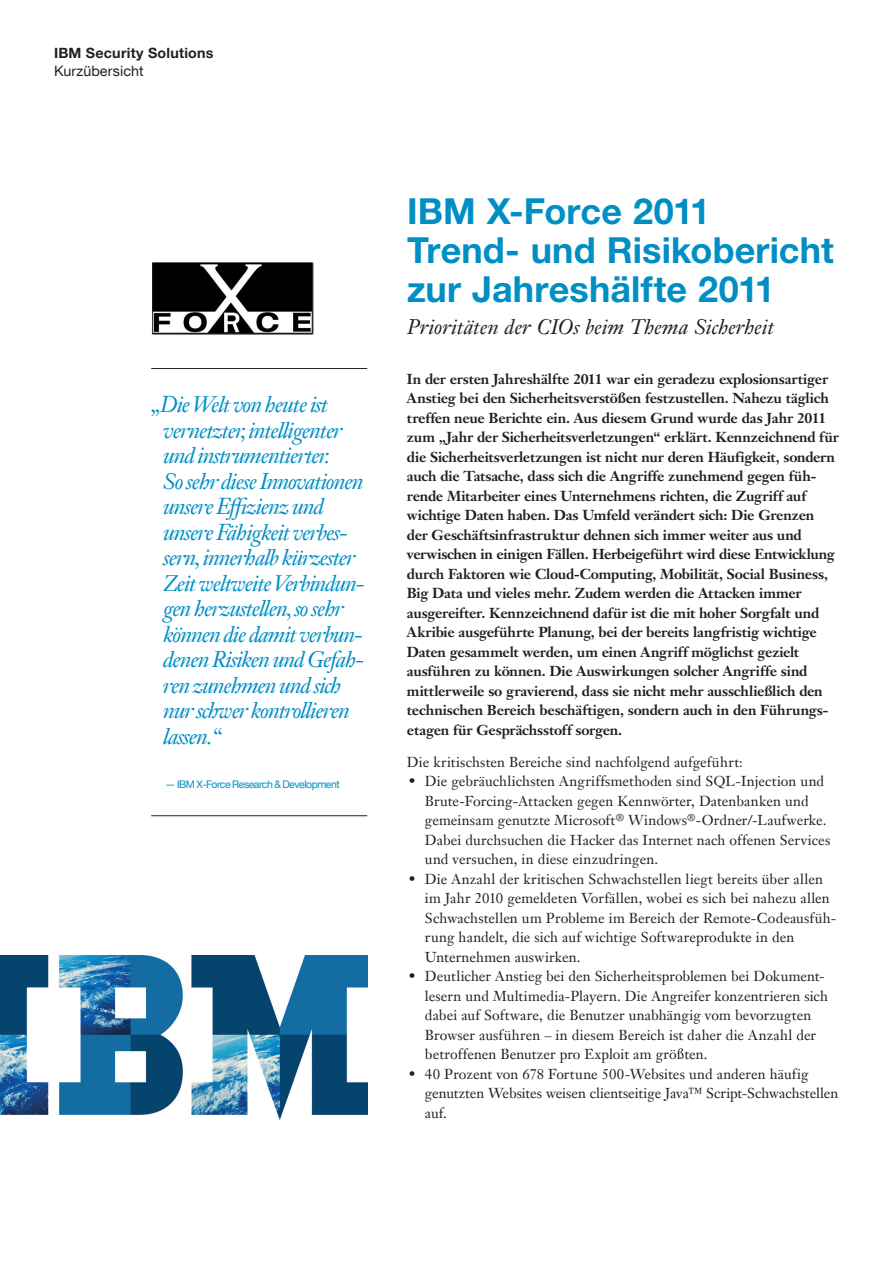
<style>
.page{position:relative;width:893px;height:1263px;background:#fff}
.page>*{position:absolute;margin:0;border:0;box-sizing:border-box;transform-origin:0 0}
.t1{font:700 36px/39px "Helvetica Neue";letter-spacing:.005em;color:#008fc5}
.t2{font:italic 22.5px/25.5px "Janson Text LT Std";letter-spacing:-.045em;color:#008fc5}
.t3{font:italic 21px "Janson Text LT";letter-spacing:-.005em;color:#231f20}
.t4{font:700 14.25px/19.5px "Janson Text LT Std";letter-spacing:-.015em;color:#231f20}
.t5{font:14.25px/19.5px "Janson Text LT";letter-spacing:.005em;color:#231f20}
.t6{font:14.25px "Janson Text LT Std";letter-spacing:.005em;color:#231f20}
.t7{font:700 14.25px "Helvetica Neue";letter-spacing:.015em;color:#231f20}
.t8{font:14.25px "Helvetica Neue LT Com";letter-spacing:.01em;color:#231f20}
.t9{font:10.5px "Helvetica Neue LT Com";letter-spacing:-.045em;color:#008fc5}
</style>
<div class="page">
<img style="left:0;top:956px;width:367px;height:164px">
<hr style="left:151px;top:368px;width:216px;height:1px;background:#231f20">
<hr style="left:151px;top:815px;width:216px;height:1px;background:#231f20">
<img style="left:151px;top:262px;width:162px;height:73px">
<p class="t7" style="left:54px;top:44px;width:161px">IBM Security Solutions</p>
<p class="t8" style="left:54px;top:62px;width:91px">Kurzübersicht</p>
<p class="t2" style="left:163px;top:392px;width:203px;text-indent:-12px">„Die Welt von heute ist vernetzter, intelligenter und instrumentierter.<br>So sehr diese Innovationen unsere Effizienz und unsere Fähigkeit verbes&shy;sern, innerhalb kürzester<br>Zeit weltweite Verbindun&shy;gen herzustellen, so sehr können die damit verbun&shy;denen Risiken und Gefah&shy;ren zunehmen und sich nur schwer kontrollieren lassen.“</p>
<p class="t9" style="left:165px;top:778px;width:176px">— IBM X-Force Research &amp; Development</p>
<h1 class="t1" style="left:407px;top:190px;width:428px">IBM X-Force 2011<br>Trend- und Risikobericht zur Jahreshälfte 2011</h1>
<h3 class="t3" style="left:407px;top:314px;width:368px">Prioritäten der CIOs beim Thema Sicherheit</h3>
<p class="t4" style="left:407px;top:369px;width:433px">In der ersten Jahreshälfte 2011 war ein geradezu explosionsartiger Anstieg bei den Sicherheitsverstößen festzustellen. Nahezu täglich treffen neue Berichte ein. Aus diesem Grund wurde das Jahr 2011 zum „Jahr der Sicherheitsverletzungen“ erklärt. Kennzeichnend für die Sicherheitsverletzungen ist nicht nur deren Häufigkeit, sondern auch die Tatsache, dass sich die Angriffe zunehmend gegen füh&shy;rende Mitarbeiter eines Unternehmens richten, die Zugriff auf wichtige Daten haben. Das Umfeld verändert sich: Die Grenzen<br>der Geschäftsinfrastruktur dehnen sich immer weiter aus und verwischen in einigen Fällen. Herbeigeführt wird diese Entwicklung durch Faktoren wie Cloud-Computing, Mobilität, Social Business, Big Data und vieles mehr. Zudem werden die Attacken immer ausgereifter. Kennzeichnend dafür ist die mit hoher Sorgfalt und Akribie ausgeführte Planung, bei der bereits langfristig wichtige Daten gesammelt werden, um einen Angriff möglichst gezielt ausführen zu können. Die Auswirkungen solcher Angriffe sind mittlerweile so gravierend, dass sie nicht mehr ausschließlich den technischen Bereich beschäftigen, sondern auch in den Führungs&shy;etagen für Gesprächsstoff sorgen.</p>
<p class="t6" style="left:407px;top:753px;width:338px">Die kritischsten Bereiche sind nachfolgend aufgeführt:</p>
<p class="t5" style="left:425px;top:771px;width:407px;text-indent:-17px">• Die gebräuchlichsten Angriffsmethoden sind SQL-Injection und Brute-Forcing-Attacken gegen Kennwörter, Datenbanken und gemeinsam genutzte Microsoft<sup>®</sup> Windows<sup>®</sup>-Ordner/-Laufwerke.<br>Dabei durchsuchen die Hacker das Internet nach offenen Services und versuchen, in diese einzudringen.</p>
<p class="t5" style="left:425px;top:869px;width:413px;text-indent:-16px">• Die Anzahl der kritischen Schwachstellen liegt bereits über allen im Jahr 2010 gemeldeten Vorfällen, wobei es sich bei nahezu allen Schwachstellen um Probleme im Bereich der Remote-Codeausfüh&shy;rung handelt, die sich auf wichtige Softwareprodukte in den Unternehmen auswirken.</p>
<p class="t5" style="left:425px;top:966px;width:405px;text-indent:-16px">• Deutlicher Anstieg bei den Sicherheitsproblemen bei Dokument&shy;lesern und Multimedia-Playern. Die Angreifer konzentrieren sich dabei auf Software, die Benutzer unabhängig vom bevorzugten Browser ausführen – in diesem Bereich ist daher die Anzahl der betroffenen Benutzer pro Exploit am größten.</p>
<p class="t5" style="left:425px;top:1064px;width:415px;text-indent:-17px">• 40 Prozent von 678 Fortune 500-Websites und anderen häufig genutzten Websites weisen clientseitige Java™ Script-Schwachstellen auf.</p>
</div>
